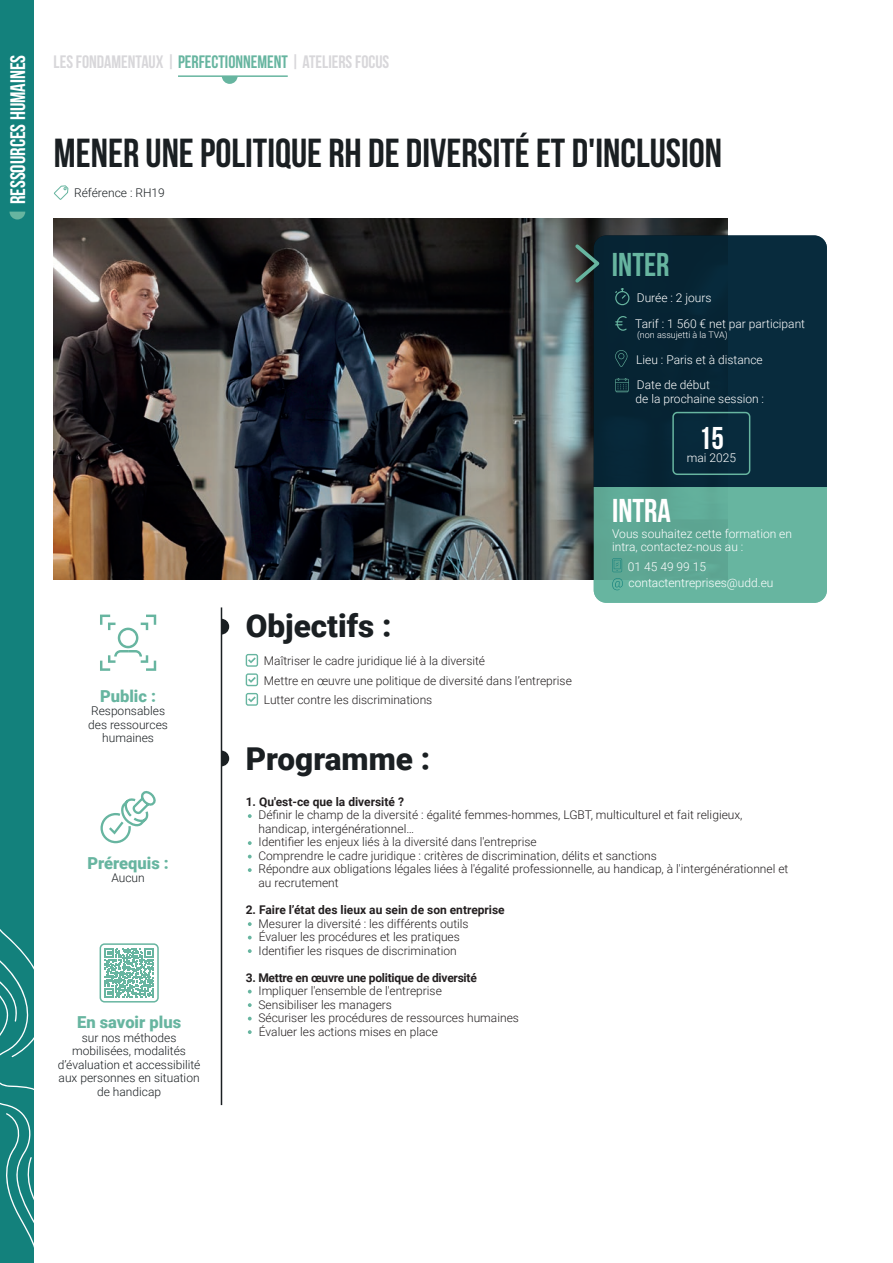
<style>
.page{position:relative;width:893px;height:1263px;background:#fff}
.page>*{position:absolute;margin:0;border:0;box-sizing:border-box;transform-origin:0 0}
.t1{font:40.5px "Bebas Neue";color:#1a1f22}
.t2{font:33px "Bebas Neue";color:#67b5a0}
.t3{font:33px "Bebas Neue";color:#fff}
.t4{font:900 31.5px "Roboto";color:#1a1f22}
.t5{font:31.5px "Bebas Neue";color:#fff}
.t6{font:21px "Bebas Neue";color:#fff}
.t7{font:18px "Bebas Neue";color:#d8d7da}
.t8{font:900 16.5px "Roboto";color:#67b5a0}
.t9{font:300 12px/13.5px "Roboto";color:#231f20}
.t10{font:300 12px/25.5px "Roboto";color:#fff}
.t11{font:300 12px/13.5px "Roboto";color:#1a1f22;text-align:center}
.t12{font:700 12px "Roboto";color:#231f20}
.t13{font:700 12px "Roboto";letter-spacing:-.02em;color:#231f20}
.t14{font:300 9px "Roboto";color:#fff}
.s1{color:#67b5a0}
</style>
<div class="page">
<div style="left:0;top:0;width:34px;height:1263px;background:#13817c"></div>
<svg style="left:0;top:929px;width:34px;height:319px"></svg>
<svg style="left:10px;top:212px;width:15px;height:7px"></svg>
<img style="left:54px;top:219px;width:674px;height:361px">
<svg style="left:54px;top:185px;width:15px;height:15px"></svg>
<svg style="left:100px;top:791px;width:56px;height:53px"></svg>
<svg style="left:100px;top:615px;width:56px;height:56px"></svg>
<svg style="left:246px;top:654px;width:12px;height:13px"></svg>
<svg style="left:246px;top:673px;width:12px;height:13px"></svg>
<svg style="left:246px;top:693px;width:12px;height:13px"></svg>
<hr style="left:221px;top:607px;width:1px;height:498px;background:#1a1f22">
<svg style="left:222px;top:619px;width:7px;height:15px"></svg>
<svg style="left:222px;top:750px;width:7px;height:16px"></svg>
<svg style="left:248px;top:814px;width:4px;height:4px"></svg>
<svg style="left:248px;top:841px;width:4px;height:4px"></svg>
<svg style="left:248px;top:855px;width:4px;height:3px"></svg>
<svg style="left:248px;top:868px;width:4px;height:4px"></svg>
<svg style="left:248px;top:922px;width:4px;height:4px"></svg>
<svg style="left:248px;top:936px;width:4px;height:3px"></svg>
<svg style="left:248px;top:949px;width:4px;height:4px"></svg>
<svg style="left:248px;top:990px;width:4px;height:3px"></svg>
<svg style="left:248px;top:1003px;width:4px;height:4px"></svg>
<svg style="left:248px;top:1017px;width:4px;height:3px"></svg>
<svg style="left:248px;top:1030px;width:4px;height:4px"></svg>
<hr style="left:178px;top:75px;width:110px;height:2px;background:#67b5a0">
<svg style="left:222px;top:77px;width:16px;height:7px"></svg>
<div style="left:594px;top:235px;width:233px;height:252px;background:#072839"></div>
<div style="left:615px;top:291px;width:14px;height:14px;border:1px solid #67b5a0;border-radius:50%"></div>
<svg style="left:614px;top:288px;width:13px;height:12px"></svg>
<svg style="left:616px;top:315px;width:12px;height:16px"></svg>
<svg style="left:615px;top:350px;width:12px;height:17px"></svg>
<svg style="left:615px;top:378px;width:14px;height:14px"></svg>
<svg style="left:572px;top:241px;width:31px;height:45px"></svg>
<svg style="left:594px;top:487px;width:233px;height:116px;background:#63ae9a"></svg>
<div style="left:672px;top:412px;width:78px;height:63px;border:2px solid #67b5a0;border-radius:4px"></div>
<svg style="left:99px;top:943px;width:60px;height:60px;fill:#67b5a0"></svg>
<h3 class="t6" style="left:7px;top:204px;width:151px;rotate:-90deg">RESSOURCES HUMAINES</h3>
<h3 class="t7" style="left:54px;top:52px;width:337px">LES FONDAMENTAUX | <span class="s1">PERFECTIONNEMENT</span> | ATELIERS FOCUS</h3>
<h1 class="t1" style="left:54px;top:131px;width:670px">MENER UNE POLITIQUE RH DE DIVERSITÉ ET D'INCLUSION</h1>
<p class="t11" style="left:74px;top:185px;width:92px">Référence : RH19</p>
<h3 class="t8" style="left:100px;top:684px;width:58px">Public :</h3>
<p class="t11" style="left:88px;top:704px;width:81px">Responsables des ressources humaines</p>
<h3 class="t8" style="left:87px;top:851px;width:83px">Prérequis :</h3>
<p class="t11" style="left:111px;top:871px;width:35px">Aucun</p>
<h3 class="t8" style="left:77px;top:1010px;width:105px">En savoir plus</h3>
<p class="t11" style="left:58px;top:1030px;width:144px">sur nos méthodes mobilisées, modalités d’évaluation et accessibilité aux personnes en situation de handicap</p>
<h2 class="t2" style="left:612px;top:246px;width:59px">INTER</h2>
<p class="t10" style="left:635px;top:285px;width:171px">Durée : 2 jours<br>Tarif : 1 560 € net par participant</p>
<p class="t14" style="left:637px;top:329px;width:92px">(non assujetti à la TVA)</p>
<p class="t10" style="left:636px;top:346px;width:128px">Lieu : Paris et à distance<br>Date de début</p>
<p class="t10" style="left:636px;top:385px;width:130px">de la prochaine session :</p>
<h3 class="t5" style="left:699px;top:420px;width:26px">15</h3>
<p class="t10" style="left:687px;top:445px;width:51px">mai 2025</p>
<h3 class="t4" style="left:246px;top:604px;width:147px">Objectifs :</h3>
<p class="t9" style="left:264px;top:651px;width:309px;line-height:19.5px">Maîtriser le cadre juridique lié à la diversité<br>Mettre en œuvre une politique de diversité dans l’entreprise<br>Lutter contre les discriminations</p>
<h2 class="t3" style="left:612px;top:493px;width:60px">INTRA</h2>
<p class="t10" style="left:612px;top:526px;width:181px;line-height:13.5px">Vous souhaitez cette formation en intra, contactez-nous au :</p>
<p class="t10" style="left:628px;top:558px;width:147px;line-height:16.5px">01 45 49 99 15 contactentreprises@udd.eu</p>
<h3 class="t4" style="left:246px;top:737px;width:186px">Programme :</h3>
<p class="t12" style="left:246px;top:793px;width:160px">1. Qu'est-ce que la diversité ?</p>
<p class="t9" style="left:258px;top:808px;width:531px">Définir le champ de la diversité : égalité femmes-hommes, LGBT, multiculturel et fait religieux, handicap, intergénérationnel…<br>Identifier les enjeux liés à la diversité dans l'entreprise<br>Comprendre le cadre juridique : critères de discrimination, délits et sanctions<br>Répondre aux obligations légales liées à l'égalité professionnelle, au handicap, à l'intergénérationnel et au recrutement</p>
<p class="t12" style="left:246px;top:901px;width:261px">2. Faire l’état des lieux au sein de son entreprise</p>
<p class="t9" style="left:258px;top:916px;width:212px">Mesurer la diversité : les différents outils<br>Évaluer les procédures et les pratiques<br>Identifier les risques de discrimination</p>
<p class="t13" style="left:246px;top:969px;width:233px">3. Mettre en œuvre une politique de diversité</p>
<p class="t9" style="left:258px;top:983px;width:262px">Impliquer l'ensemble de l'entreprise<br>Sensibiliser les managers<br>Sécuriser les procédures de ressources humaines Évaluer les actions mises en place</p>
</div>
